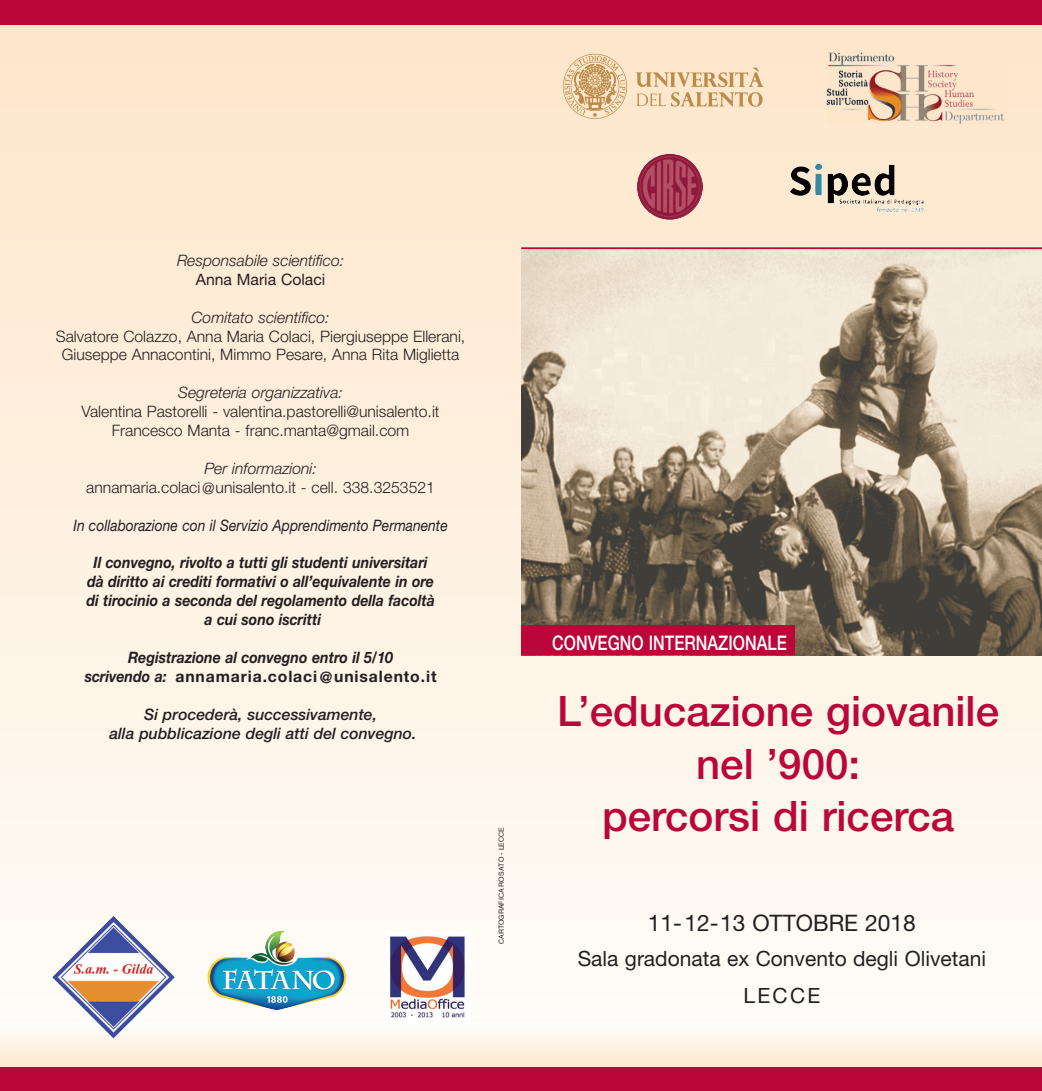
<style>
.page{position:relative;width:1042px;height:1091px;background:#fff}
.page>*{position:absolute;margin:0;border:0;box-sizing:border-box;transform-origin:0 0}
.t1{font:500 42px/52.5px "Helvetica Neue";color:#ba0639;text-align:center}
.t2{font:22.75px "Helvetica Neue";color:#231f20}
.t3{font:21px/36.8px "Helvetica Neue";color:#231f20;text-align:center}
.t4{font:500 20.12px "Helvetica Neue";color:#fff;scale:.8 1}
.t5{font:300 15.75px/18.9px "Helvetica Neue";color:#231f20;text-align:center}
.t6{font:italic 700 15.75px/18.9px "Helvetica Neue";color:#231f20;text-align:center;scale:.9 1}
.t7{font:italic 300 15.75px "Helvetica Neue";color:#231f20}
.t8{font:italic 500 15.75px/18.9px "Helvetica Neue";color:#231f20;text-align:center}
.t9{font:italic 15.75px "Helvetica Neue";color:#231f20;scale:.88 1}
.t10{font:15.75px "Helvetica Neue";color:#231f20}
.t11{font:7px "Helvetica";color:#231f20}
.s1{font-style:normal}
</style>
<div class="page">
<div style="left:0;top:25px;width:1041px;height:1065px;background:linear-gradient(to bottom,#fee6ca,#fefdfa)"></div>
<div style="left:0;top:1022px;width:1041px;height:45px;background:linear-gradient(to bottom,#fefefd,#fee7cd)"></div>
<img style="left:521px;top:249px;width:520px;height:406px">
<img style="left:561px;top:50px;width:206px;height:71px">
<img style="left:636px;top:154px;width:66px;height:66px;border-radius:50%">
<img style="left:207px;top:930px;width:139px;height:79px">
<img style="left:789px;top:163px;width:131px;height:41px">
<img style="left:52px;top:915px;width:123px;height:123px">
<img style="left:385px;top:931px;width:85px;height:91px">
<img style="left:826px;top:50px;width:180px;height:74px">
<div style="left:521px;top:625px;width:273px;height:30px;background:#ba0639"></div>
<div style="left:0;top:0;width:1041px;height:25px;background:#ba0639"></div>
<div style="left:0;top:1067px;width:1041px;height:23px;background:#ba0639"></div>
<hr style="left:521px;top:247px;width:520px;height:2px;background:#ba0639">
<p class="t7" style="left:177px;top:254px;width:168px">Responsabile scientifico:</p>
<p class="t10" style="left:196px;top:273px;width:131px">Anna Maria Colaci</p>
<p class="t7" style="left:191px;top:311px;width:140px">Comitato scientifico:</p>
<p class="t5" style="left:56px;top:328px;width:411px">Salvatore Colazzo, Anna Maria Colaci, Piergiuseppe Ellerani,<br>Giuseppe Annacontini, Mimmo Pesare, Anna Rita Miglietta</p>
<p class="t7" style="left:178px;top:387px;width:166px">Segreteria organizzativa:</p>
<p class="t5" style="left:82px;top:403px;width:359px">Valentina Pastorelli - valentina.pastorelli@unisalento.it<br>Francesco Manta - franc.manta@gmail.com</p>
<p class="t7" style="left:204px;top:462px;width:114px">Per informazioni:</p>
<p class="t5" style="left:86px;top:479px;width:350px">annamaria.colaci@unisalento.it - cell. 338.3253521</p>
<p class="t9" style="left:73px;top:519px;width:427px">In collaborazione con il Servizio Apprendimento Permanente</p>
<p class="t6" style="left:86px;top:554px;width:388px">Il convegno, rivolto a tutti gli studenti universitari dà diritto ai crediti formativi o all’equivalente in ore di tirocinio a seconda del regolamento della facoltà a cui sono iscritti</p>
<p class="t6" style="left:85px;top:649px;width:392px">Registrazione al convegno entro il 5/10<br>scrivendo a: <span class="s1">annamaria.colaci @unisalento.it</span></p>
<p class="t8" style="left:109px;top:706px;width:309px">Si procederà, successivamente,<br>alla pubblicazione degli atti del convegno.</p>
<p class="t11" style="left:498px;top:944px;width:119px;rotate:-90deg">CARTOGRAFICA ROSATO - LECCE</p>
<p class="t4" style="left:552px;top:635px;width:295px">CONVEGNO INTERNAZIONALE</p>
<h1 class="t1" style="left:557px;top:688px;width:443px">L’educazione giovanile nel ’900:<br>percorsi di ricerca</h1>
<h2 class="t2" style="left:647px;top:915px;width:269px">11-12-13 OTTOBRE 2018</h2>
<h3 class="t3" style="left:577px;top:942px;width:410px">Sala gradonata ex Convento degli Olivetani<br>LECCE</h3>
</div>
